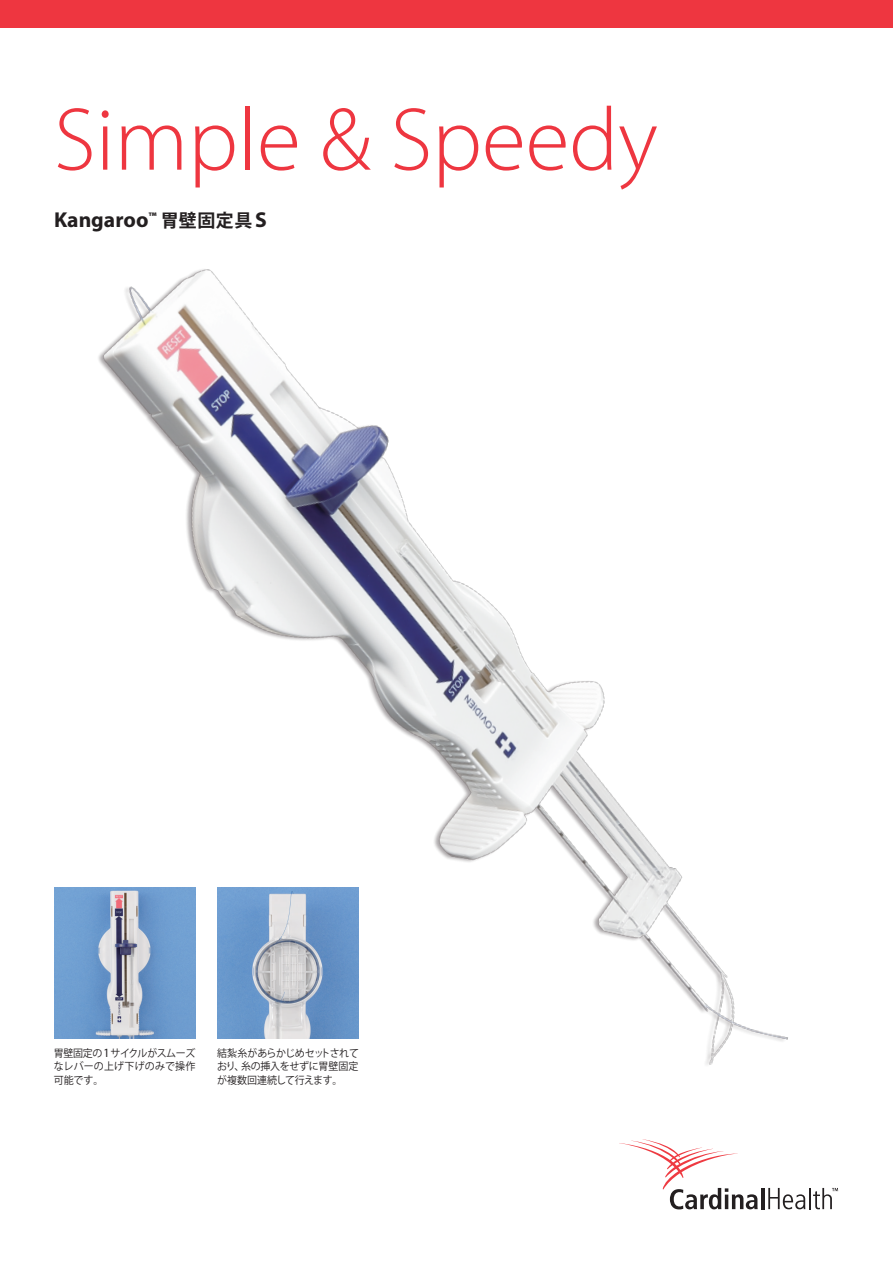
<style>
.page{position:relative;width:893px;height:1263px;background:#fff}
.page>*{position:absolute;margin:0;border:0;box-sizing:border-box;transform-origin:0 0}
.t1{font:300 90px "Myriad Pro";color:#ee3640}
.t2{font:700 21.6px "Myriad Pro";color:#231f20}
.t3{font:10.5px/13.5px "Koz Go Pro";letter-spacing:-.025em;color:#231f20;text-align:justify;scale:.95 1}
.s1{font-family:"Koz Go Pro";font-size:18px}
.s2{font-family:"Myriad Pro";font-size:12.6px}
</style>
<div class="page">
<div style="left:0;top:0;width:893px;height:28px;background:#ee3640"></div>
<img style="left:54px;top:269px;width:785px;height:941px">
<img style="left:217px;top:888px;width:142px;height:151px">
<img style="left:54px;top:888px;width:141px;height:151px">
<hr style="left:761px;top:1188px;width:3px;height:21px;background:#231f20">
<hr style="left:809px;top:1188px;width:2px;height:21px;background:#231f20">
<svg style="left:619px;top:1139px;width:139px;height:70px"></svg>
<svg style="left:768px;top:1188px;width:37px;height:21px"></svg>
<svg style="left:813px;top:1188px;width:25px;height:21px"></svg>
<h1 class="t1" style="left:54px;top:90px;width:605px">Simple &amp; Speedy</h1>
<h2 class="t2" style="left:54px;top:205px;width:214px">Kangaroo<sup>™</sup> <span class="s1">胃壁固定具</span>S</h2>
<p class="t3" style="left:54px;top:1046px;width:151px">胃壁固定の<span class="s2">1</span>サイクルがスムーズなレバーの上げ下げのみで操作可能です。</p>
<p class="t3" style="left:217px;top:1046px;width:151px">結紮糸があらかじめセットされており、糸の挿入をせずに胃壁固定が複数回連続して行えます。</p>
</div>
